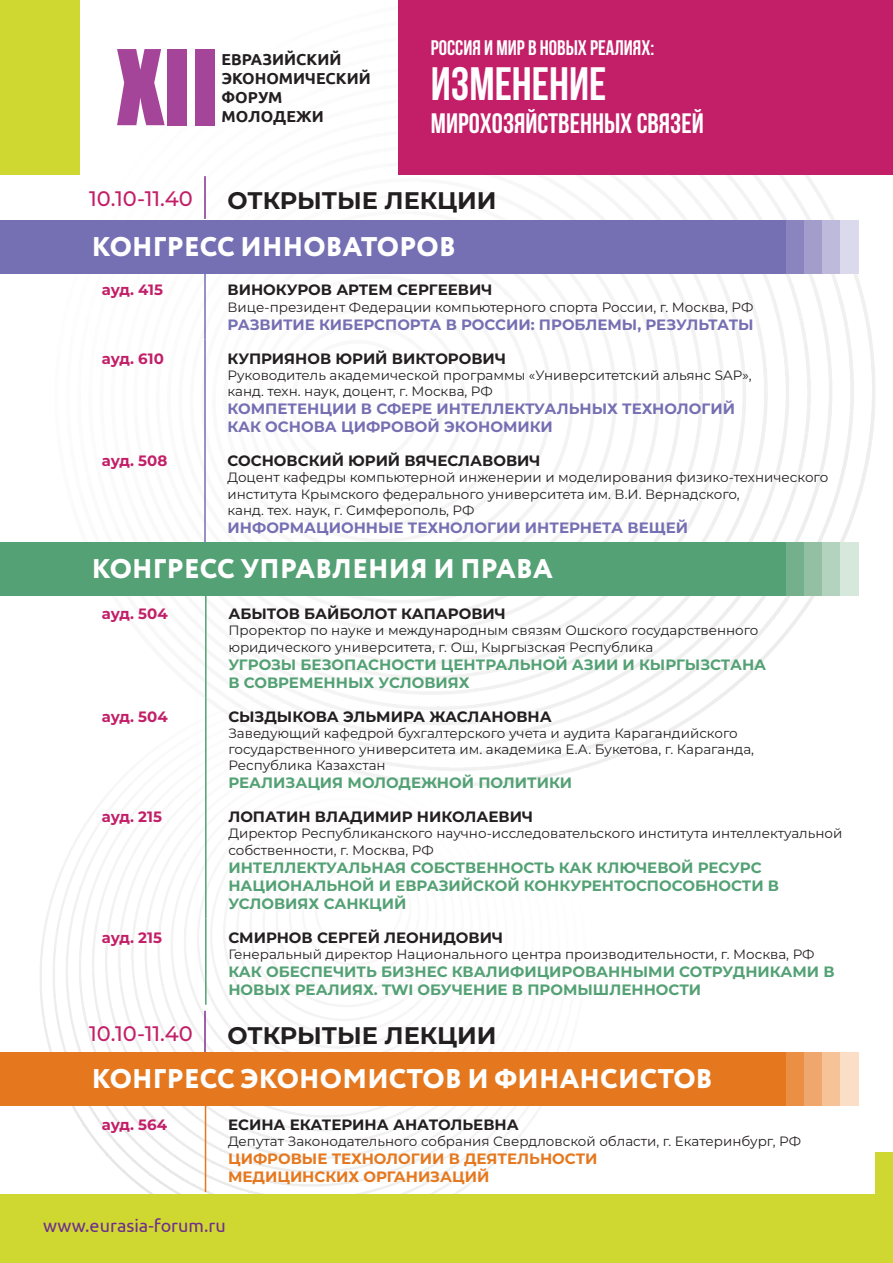
<style>
.page{position:relative;width:893px;height:1263px;background:#fff}
.page>*{position:absolute;margin:0;border:0;box-sizing:border-box;transform-origin:0 0}
.t1{font:96.3px "Impact";color:#a54599}
.t2{font:700 46.8px "Bebas Neue";color:#fff}
.t3{font:700 28.05px "Bebas Neue";color:#fff}
.t4{font:800 27px "Circe";letter-spacing:.01em;color:#fff}
.t5{font:700 24px "Montserrat";color:#231f20}
.t6{font:700 21px "Bebas Neue";color:#fff}
.t7{font:500 21px "Montserrat";color:#c21f68}
.t8{font:18px "Ubuntu";color:#6f2d8e}
.t9{font:700 15.9px/19px "Ubuntu";color:#231f20}
.t10{font:700 15px/18px "Montserrat";color:#53a174}
.t11{font:700 15px "Montserrat";color:#231f20}
.t12{font:700 15px/18px "Montserrat";color:#756fb3}
.t13{font:700 15px "Montserrat";color:#c21f68}
.t14{font:700 15px/18px "Montserrat";color:#e5781e}
.t15{font:13.5px/16.2px "Montserrat";color:#231f20}
</style>
<div class="page">
<img style="left:40px;top:0;width:836px;height:1194px">
<div style="left:0;top:0;width:79px;height:175px;background:#cfd831"></div>
<div style="left:398px;top:0;width:495px;height:175px;background:#c21f68"></div>
<div style="left:0;top:1194px;width:893px;height:69px;background:#cfd831"></div>
<hr style="left:204px;top:176px;width:2px;height:43px;background:#80308c">
<hr style="left:204px;top:271px;width:2px;height:68px;background:#756fb3">
<hr style="left:204px;top:339px;width:2px;height:103px;background:#756fb3">
<hr style="left:204px;top:442px;width:2px;height:101px;background:#756fb3">
<hr style="left:205px;top:595px;width:2px;height:102px;background:#53a174">
<hr style="left:205px;top:697px;width:2px;height:101px;background:#53a174">
<hr style="left:205px;top:798px;width:2px;height:120px;background:#53a174">
<hr style="left:205px;top:918px;width:2px;height:87px;background:#53a174">
<hr style="left:204px;top:1011px;width:2px;height:42px;background:#80308c">
<hr style="left:205px;top:1106px;width:1px;height:86px;background:#e5781e">
<div style="left:0;top:1052px;width:787px;height:54px;background:#e5781e"></div>
<div style="left:787px;top:1052px;width:18px;height:54px;background:#ea8f44"></div>
<div style="left:805px;top:1052px;width:18px;height:54px;background:#f0a76d"></div>
<div style="left:823px;top:1052px;width:18px;height:54px;background:#f5c397"></div>
<div style="left:841px;top:1052px;width:18px;height:54px;background:#fadec6"></div>
<div style="left:0;top:542px;width:787px;height:53px;background:#53a174"></div>
<div style="left:787px;top:542px;width:18px;height:53px;background:#73b08b"></div>
<div style="left:805px;top:542px;width:18px;height:53px;background:#93c0a3"></div>
<div style="left:823px;top:542px;width:18px;height:53px;background:#b4d3bf"></div>
<div style="left:841px;top:542px;width:18px;height:53px;background:#d6e7db"></div>
<div style="left:0;top:220px;width:787px;height:53px;background:#756fb3"></div>
<div style="left:787px;top:220px;width:18px;height:53px;background:#8b85bf"></div>
<div style="left:805px;top:220px;width:18px;height:53px;background:#a39dcc"></div>
<div style="left:823px;top:220px;width:18px;height:53px;background:#bdbadb"></div>
<div style="left:841px;top:220px;width:18px;height:53px;background:#dbd9ec"></div>
<div style="left:876px;top:1152px;width:17px;height:42px;background:#cfd831"></div>
<h1 class="t1" style="left:117px;top:13px;width:103px">XII</h1>
<p class="t9" style="left:221px;top:50px;width:151px">ЕВРАЗИЙСКИЙ<br>ЭКОНОМИЧЕСКИЙ<br>ФОРУМ<br>МОЛОДЕЖИ</p>
<h3 class="t6" style="left:431px;top:36px;width:225px">РОССИЯ И МИР В НОВЫХ РЕАЛИЯХ:</h3>
<h2 class="t2" style="left:431px;top:58px;width:177px">ИЗМЕНЕНИЕ</h2>
<h3 class="t3" style="left:431px;top:108px;width:274px">МИРОХОЗЯЙСТВЕННЫХ СВЯЗЕЙ</h3>
<h3 class="t7" style="left:89px;top:184px;width:105px">10.10-11.40</h3>
<h3 class="t5" style="left:228px;top:183px;width:271px">ОТКРЫТЫЕ ЛЕКЦИИ</h3>
<h3 class="t4" style="left:92px;top:228px;width:365px">КОНГРЕСС ИННОВАТОРОВ</h3>
<p class="t13" style="left:102px;top:279px;width:63px">ауд. 415</p>
<p class="t11" style="left:228px;top:279px;width:266px">ВИНОКУРОВ АРТЕМ СЕРГЕЕВИЧ</p>
<p class="t15" style="left:228px;top:298px;width:527px">Вице-президент Федерации компьютерного спорта России, г. Москва, РФ</p>
<p class="t12" style="left:228px;top:315px;width:528px">РАЗВИТИЕ КИБЕРСПОРТА В РОССИИ: ПРОБЛЕМЫ, РЕЗУЛЬТАТЫ</p>
<p class="t13" style="left:102px;top:348px;width:64px">ауд. 610</p>
<p class="t11" style="left:228px;top:348px;width:280px">КУПРИЯНОВ ЮРИЙ ВИКТОРОВИЧ</p>
<p class="t15" style="left:228px;top:367px;width:526px">Руководитель академической программы «Университетский альянс SAP», канд. техн. наук, доцент, г. Москва, РФ</p>
<p class="t12" style="left:228px;top:399px;width:509px">КОМПЕТЕНЦИИ В СФЕРЕ ИНТЕЛЛЕКТУАЛЬНЫХ ТЕХНОЛОГИЙ<br>КАК ОСНОВА ЦИФРОВОЙ ЭКОНОМИКИ</p>
<p class="t13" style="left:102px;top:450px;width:67px">ауд. 508</p>
<p class="t11" style="left:228px;top:450px;width:314px">СОСНОВСКИЙ ЮРИЙ ВЯЧЕСЛАВОВИЧ</p>
<p class="t15" style="left:228px;top:469px;width:602px">Доцент кафедры компьютерной инженерии и моделирования физико-технического института Крымского федерального университета им. В.И. Вернадского,<br>канд. тех. наук, г. Симферополь, РФ</p>
<p class="t12" style="left:228px;top:518px;width:462px">ИНФОРМАЦИОННЫЕ ТЕХНОЛОГИИ ИНТЕРНЕТА ВЕЩЕЙ</p>
<h3 class="t4" style="left:92px;top:550px;width:462px">КОНГРЕСС УПРАВЛЕНИЯ И ПРАВА</h3>
<p class="t13" style="left:102px;top:603px;width:67px">ауд. 504</p>
<p class="t11" style="left:228px;top:603px;width:279px">АБЫТОВ БАЙБОЛОТ КАПАРОВИЧ</p>
<p class="t15" style="left:228px;top:622px;width:532px">Проректор по науке и международным связям Ошского государственного юридического университета, г. Ош, Кыргызская Республика</p>
<p class="t10" style="left:228px;top:654px;width:539px">УГРОЗЫ БЕЗОПАСНОСТИ ЦЕНТРАЛЬНОЙ АЗИИ И КЫРГЫЗСТАНА<br>В СОВРЕМЕННЫХ УСЛОВИЯХ</p>
<p class="t13" style="left:102px;top:705px;width:67px">ауд. 504</p>
<p class="t11" style="left:228px;top:705px;width:325px">СЫЗДЫКОВА ЭЛЬМИРА ЖАСЛАНОВНА</p>
<p class="t15" style="left:228px;top:724px;width:527px">Заведующий кафедрой бухгалтерского учета и аудита Карагандийского государственного университета им. академика Е.А. Букетова, г. Караганда,<br>Республика Казахстан</p>
<p class="t10" style="left:228px;top:773px;width:345px">РЕАЛИЗАЦИЯ МОЛОДЕЖНОЙ ПОЛИТИКИ</p>
<p class="t13" style="left:102px;top:806px;width:62px">ауд. 215</p>
<p class="t11" style="left:228px;top:806px;width:306px">ЛОПАТИН ВЛАДИМИР НИКОЛАЕВИЧ</p>
<p class="t15" style="left:228px;top:825px;width:616px">Директор Республиканского научно-исследовательского института интеллектуальной собственности, г. Москва, РФ</p>
<p class="t10" style="left:228px;top:858px;width:552px">ИНТЕЛЛЕКТУАЛЬНАЯ СОБСТВЕННОСТЬ КАК КЛЮЧЕВОЙ РЕСУРС<br>НАЦИОНАЛЬНОЙ И ЕВРАЗИЙСКОЙ КОНКУРЕНТОСПОСОБНОСТИ В<br>УСЛОВИЯХ САНКЦИЙ</p>
<p class="t13" style="left:102px;top:927px;width:62px">ауд. 215</p>
<p class="t11" style="left:228px;top:927px;width:276px">СМИРНОВ СЕРГЕЙ ЛЕОНИДОВИЧ</p>
<p class="t15" style="left:228px;top:946px;width:588px">Генеральный директор Национального центра производительности, г. Москва, РФ</p>
<p class="t10" style="left:228px;top:962px;width:608px">КАК ОБЕСПЕЧИТЬ БИЗНЕС КВАЛИФИЦИРОВАННЫМИ СОТРУДНИКАМИ В<br>НОВЫХ РЕАЛИЯХ. TWI ОБУЧЕНИЕ В ПРОМЫШЛЕННОСТИ</p>
<h3 class="t7" style="left:89px;top:1019px;width:105px">10.10-11.40</h3>
<h3 class="t5" style="left:228px;top:1018px;width:271px">ОТКРЫТЫЕ ЛЕКЦИИ</h3>
<h3 class="t4" style="left:92px;top:1061px;width:622px">КОНГРЕСС ЭКОНОМИСТОВ И ФИНАНСИСТОВ</h3>
<p class="t13" style="left:102px;top:1114px;width:67px">ауд. 564</p>
<p class="t11" style="left:228px;top:1114px;width:292px">ЕСИНА ЕКАТЕРИНА АНАТОЛЬЕВНА</p>
<p class="t15" style="left:228px;top:1133px;width:575px">Депутат Законодательного собрания Свердловской области, г. Екатеринбург, РФ</p>
<p class="t14" style="left:228px;top:1149px;width:371px">ЦИФРОВЫЕ ТЕХНОЛОГИИ В ДЕЯТЕЛЬНОСТИ<br>МЕДИЦИНСКИХ ОРГАНИЗАЦИЙ</p>
<h3 class="t8" style="left:43px;top:1215px;width:184px">www.eurasia-forum.ru</h3>
</div>
